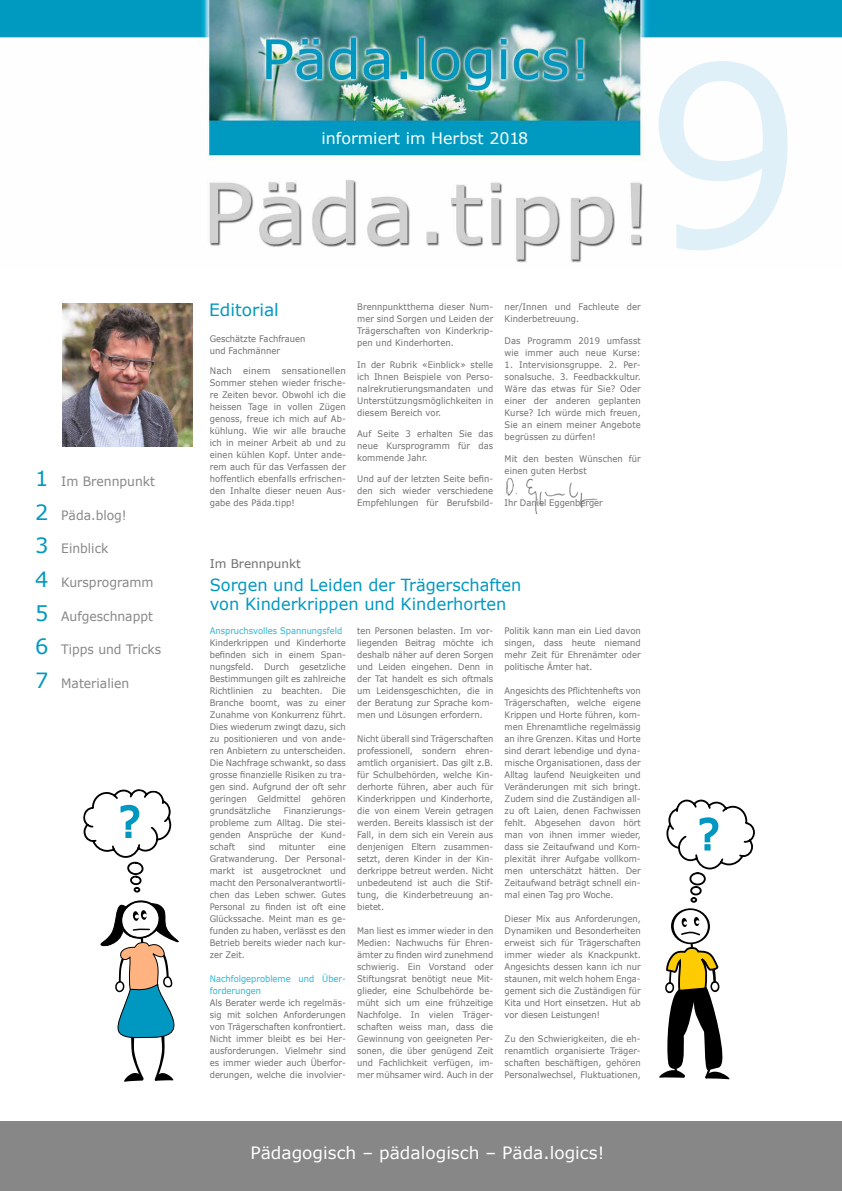
<style>
.page{position:relative;width:842px;height:1191px;background:#fff}
.page>*{position:absolute;margin:0;border:0;box-sizing:border-box;transform-origin:0 0}
.t1{font:250.3px "MS Reference Sans Serif";color:#e0f0f8}
.t2{font:42px "MS Reference Sans Serif";color:#0098c1}
.t3{font:17px "MS Reference Sans Serif";color:#fff}
.t4{font:17px "MS Reference Sans Serif";color:#0098c1}
.t5{font:16.7px/19px "MS Reference Sans Serif";color:#0098c1}
.t6{font:15.9px "MS Reference Sans Serif";color:#fff}
.t7{font:13px "MS Reference Sans Serif";color:#878787;scale:.95 1}
.t8{font:12px "MS Reference Sans Serif";color:#706f6f}
.t9{font:9px/12px "MS Reference Sans Serif";color:#706f6f;text-align:justify;scale:.93 1}
.t10{font:9px/12px "MS Reference Sans Serif";color:#706f6f;text-align:justify;scale:.91 1}
.t11{font:9px/12px "MS Reference Sans Serif";color:#706f6f;text-align:justify;scale:.96 1}
.t12{font:9px/12px "MS Reference Sans Serif";color:#2ab6d5;scale:.93 1}
.s1{font-size:21px;color:#0098c1}
</style>
<div class="page">
<img style="left:506px;top:478px;width:92px;height:35px">
<div style="left:0;top:1121px;width:842px;height:70px;background:#878787"></div>
<img style="left:0;top:0;width:842px;height:263px">
<img style="left:62px;top:303px;width:130px;height:143px">
<svg style="left:83px;top:789px;width:96px;height:293px"></svg>
<svg style="left:659px;top:799px;width:96px;height:280px"></svg>
<h3 class="t7" style="left:35px;top:473px;width:128px"><span class="s1">1</span> Im Brennpunkt</h3>
<h3 class="t7" style="left:35px;top:506px;width:98px"><span class="s1">2</span> Päda.blog!</h3>
<h3 class="t7" style="left:35px;top:540px;width:79px"><span class="s1">3</span> Einblick</h3>
<h3 class="t7" style="left:35px;top:574px;width:126px"><span class="s1">4</span> Kursprogramm</h3>
<h3 class="t7" style="left:35px;top:607px;width:125px"><span class="s1">5</span> Aufgeschnappt</h3>
<h3 class="t7" style="left:35px;top:641px;width:134px"><span class="s1">6</span> Tipps und Tricks</h3>
<h3 class="t7" style="left:35px;top:675px;width:101px"><span class="s1">7</span> Materialien</h3>
<h2 class="t2" style="left:118px;top:795px;width:24px">?</h2>
<h3 class="t6" style="left:321px;top:128px;width:208px">informiert im Herbst 2018</h3>
<h1 class="t1" style="left:645px;top:-5px;width:161px">9</h1>
<h3 class="t4" style="left:209px;top:299px;width:71px">Editorial</h3>
<p class="t9" style="left:210px;top:333px;width:104px">Geschätzte Fachfrauen und Fachmänner</p>
<p class="t11" style="left:210px;top:365px;width:25px">Nach</p>
<p class="t11" style="left:243px;top:365px;width:30px">einem</p>
<p class="t11" style="left:210px;top:365px;width:143px;text-indent:72px">sensationellen Sommer stehen wieder frische&shy;re Zeiten bevor. Obwohl ich die heissen Tage in vollen Zügen genoss, freue ich mich auf Ab&shy;kühlung. Wie wir alle brauche ich in meiner Arbeit ab und zu einen kühlen Kopf. Unter ande&shy;rem auch für das Verfassen der hoffentlich ebenfalls erfrischen&shy;den Inhalte dieser neuen Aus&shy;gabe des Päda.tipp!</p>
<p class="t9" style="left:357px;top:301px;width:148px">Brennpunktthema dieser Num&shy;mer sind Sorgen und Leiden der Trägerschaften von Kinderkrip&shy;pen und Kinderhorten.</p>
<p class="t9" style="left:357px;top:359px;width:148px">In der Rubrik «Einblick» stelle ich Ihnen Beispiele von Perso&shy;nalrekrutierungsmandaten und Unterstützungsmöglichkeiten in diesem Bereich vor.</p>
<p class="t9" style="left:357px;top:428px;width:148px">Auf Seite 3 erhalten Sie das neue Kursprogramm für das kommende Jahr.</p>
<p class="t9" style="left:357px;top:473px;width:148px">Und auf der letzten Seite befin&shy;den sich wieder verschiedene Empfehlungen für Berufsbild-</p>
<p class="t9" style="left:505px;top:301px;width:148px">ner/Innen und Fachleute der<br>Kinderbetreuung.</p>
<p class="t9" style="left:505px;top:335px;width:148px">Das Programm 2019 umfasst wie immer auch neue Kurse:</p>
<p class="t9" style="left:505px;top:359px;width:148px">1. Intervisionsgruppe. 2. Per&shy;sonalsuche. 3. Feedbackkultur.<br>Wäre das etwas für Sie? Oder einer der anderen geplanten Kurse? Ich würde mich freuen, Sie an einem meiner Angebote begrüssen zu dürfen!</p>
<p class="t9" style="left:505px;top:453px;width:148px">Mit den besten Wünschen für einen guten Herbst</p>
<p class="t9" style="left:505px;top:497px;width:107px">Ihr Daniel Eggenberger</p>
<h3 class="t8" style="left:210px;top:555px;width:93px">Im Brennpunkt</h3>
<h3 class="t5" style="left:210px;top:575px;width:313px">Sorgen und Leiden der Trägerschaften von Kinderkrippen und Kinderhorten</h3>
<p class="t12" style="left:210px;top:624px;width:144px">Anspruchsvolles Spannungsfeld</p>
<p class="t9" style="left:210px;top:636px;width:148px">Kinderkrippen und Kinderhorte befinden sich in einem Span&shy;nungsfeld. Durch gesetzliche Bestimmungen gilt es zahlreiche Richtlinien zu beachten. Die Branche boomt, was zu einer Zunahme von Konkurrenz führt.<br>Dies wiederum zwingt dazu, sich zu positionieren und von ande&shy;ren Anbietern zu unterscheiden.<br>Die Nachfrage schwankt, so dass grosse finanzielle Risiken zu tra&shy;gen sind. Aufgrund der oft sehr geringen Geldmittel gehören grundsätzliche</p>
<p class="t9" style="left:357px;top:624px;width:148px">ten Personen belasten. Im vor&shy;liegenden Beitrag möchte ich deshalb näher auf deren Sorgen und Leiden eingehen. Denn in der Tat handelt es sich oftmals um Leidensgeschichten, die in der Beratung zur Sprache kom&shy;men und Lösungen erfordern.</p>
<p class="t9" style="left:357px;top:732px;width:148px">Nicht überall sind Trägerschaften professionell, sondern ehren&shy;amtlich organisiert. Das gilt z.B. für Schulbehörden, welche Kin&shy;derhorte führen, aber auch für Kinderkrippen und Kinderhorte, die von einem Verein getragen werden. Bereits klassisch ist der Fall, in dem sich ein Verein aus denjenigen Eltern zusammen&shy;setzt, deren Kinder in der Kin&shy;derkrippe betreut werden. Nicht unbedeutend ist auch die Stif&shy;tung, die Kinderbetreuung an&shy;bietet.</p>
<p class="t9" style="left:357px;top:924px;width:148px">Man liest es immer wieder in den Medien: Nachwuchs für Ehren&shy;ämter zu finden wird zunehmend schwierig. Ein Vorstand oder Stiftungsrat benötigt neue Mit&shy;glieder, eine Schulbehörde be&shy;müht sich um eine frühzeitige Nachfolge. In vielen Träger&shy;schaften weiss man, dass die Gewinnung von geeigneten Per&shy;sonen, die über genügend Zeit und Fachlichkeit verfügen, im&shy;mer mühsamer wird. Auch in der</p>
<p class="t9" style="left:505px;top:624px;width:148px">Politik kann man ein Lied davon singen, dass heute niemand mehr Zeit für Ehrenämter oder politische Ämter hat.</p>
<p class="t10" style="left:505px;top:684px;width:151px">Angesichts des Pflichtenhefts von Trägerschaften, welche eigene Krippen und Horte führen, kom&shy;men Ehrenamtliche regelmässig an ihre Grenzen. Kitas und Horte sind derart lebendige und dyna&shy;mische Organisationen, dass der Alltag laufend Neuigkeiten und Veränderungen mit sich bringt.<br>Zudem sind die Zuständigen all&shy;zu oft Laien, denen Fachwissen fehlt. Abgesehen davon hört man von ihnen immer wieder, dass sie Zeitaufwand und Kom&shy;plexität ihrer Aufgabe vollkom&shy;men unterschätzt hätten. Der Zeitaufwand beträgt schnell ein&shy;mal einen Tag pro Woche.</p>
<p class="t9" style="left:505px;top:912px;width:148px">Dieser Mix aus Anforderungen, Dynamiken und Besonderheiten erweist sich für Trägerschaften immer wieder als Knackpunkt.<br>Angesichts dessen kann ich nur staunen, mit welch hohem Enga&shy;gement sich die Zuständigen für Kita und Hort einsetzen. Hut ab vor diesen Leistungen!</p>
<p class="t9" style="left:505px;top:1032px;width:148px">Zu den Schwierigkeiten, die eh&shy;renamtlich organisierte Träger&shy;schaften beschäftigen, gehören Personalwechsel, Fluktuationen,</p>
<p class="t9" style="left:210px;top:804px;width:148px;text-indent:74px">Finanzierungs&shy;probleme zum Alltag. Die stei&shy;genden Ansprüche der Kund&shy;schaft</p>
<p class="t9" style="left:248px;top:840px;width:20px">sind</p>
<p class="t9" style="left:279px;top:840px;width:40px">mitunter</p>
<p class="t9" style="left:210px;top:840px;width:148px;text-indent:119px">eine Gratwanderung. Der Personal&shy;markt ist ausgetrocknet und macht den Personalverantwortli&shy;chen das Leben schwer. Gutes Personal zu finden ist oft eine Glückssache. Meint man es ge&shy;funden zu haben, verlässt es den Betrieb bereits wieder nach kur&shy;zer Zeit.</p>
<p class="t12" style="left:210px;top:972px;width:148px">Nachfolgeprobleme und Über&shy;forderungen</p>
<p class="t9" style="left:210px;top:996px;width:148px">Als Berater werde ich regelmäs&shy;sig mit solchen Anforderungen von Trägerschaften konfrontiert.<br>Nicht immer bleibt es bei Her&shy;ausforderungen. Vielmehr sind es immer wieder auch Überfor&shy;derungen, welche die involvier-</p>
<h2 class="t2" style="left:697px;top:807px;width:24px">?</h2>
<h3 class="t3" style="left:250px;top:1142px;width:355px">Pädagogisch – pädalogisch – Päda.logics!</h3>
</div>
